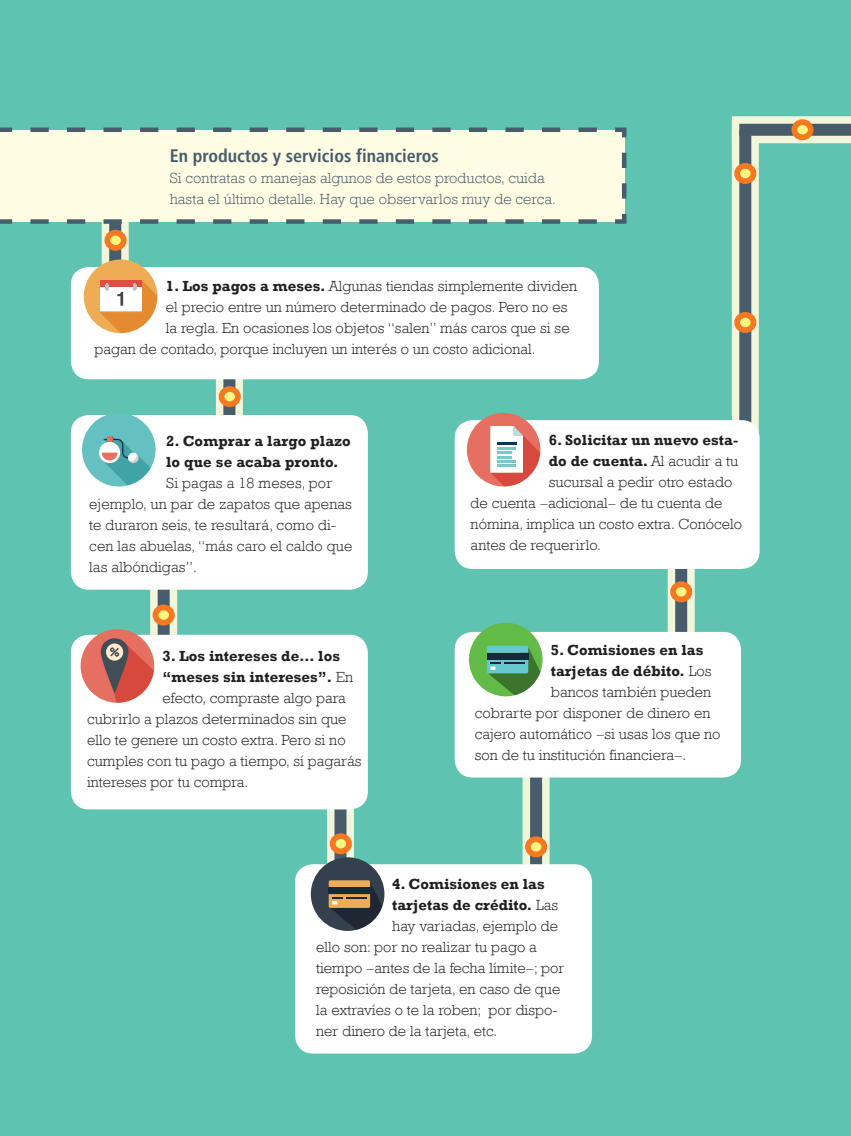
<style>
.page{position:relative;width:851px;height:1136px;background:#fff}
.page>*{position:absolute;margin:0;border:0;box-sizing:border-box;transform-origin:0 0}
.t1{font:700 condensed 18px "Frutiger LT";color:#485d6b}
.t2{font:300 15px/21px "Rockwell";letter-spacing:.005em;color:#231f20}
.t3{font:700 15px/21px "Rockwell";letter-spacing:.005em;color:#231f20}
.t4{font:300 15px/21px "Rockwell";letter-spacing:.005em;color:#485d6b}
.s1{font-weight:700}
.s2{font-weight:300}
.s3{font-family:"Geosans";font-size:13.5px}
</style>
<div class="page">
<div style="left:0;top:0;width:850px;height:1135px;background:#5ec3b0"></div>
<div style="left:216px;top:368px;width:27px;height:79px;background:#f1f6db"></div>
<div style="left:102px;top:215px;width:27px;height:77px;background:#f1f6db"></div>
<div style="left:150px;top:578px;width:27px;height:79px;background:#f1f6db"></div>
<div style="left:327px;top:801px;width:27px;height:80px;background:#f1f6db"></div>
<div style="left:667px;top:550px;width:27px;height:90px;background:#f1f6db"></div>
<div style="left:522px;top:772px;width:27px;height:98px;background:#f1f6db"></div>
<div style="left:731px;top:130px;width:27px;height:312px;background:#f1f6db"></div>
<div style="left:731px;top:116px;width:119px;height:27px;background:#f1f6db"></div>
<div style="left:223px;top:368px;width:12px;height:79px;background:#485d6b"></div>
<div style="left:109px;top:215px;width:12px;height:77px;background:#485d6b"></div>
<div style="left:158px;top:578px;width:12px;height:79px;background:#485d6b"></div>
<div style="left:334px;top:801px;width:12px;height:80px;background:#485d6b"></div>
<div style="left:675px;top:550px;width:12px;height:90px;background:#485d6b"></div>
<div style="left:530px;top:772px;width:12px;height:98px;background:#485d6b"></div>
<div style="left:739px;top:130px;width:12px;height:312px;background:#485d6b"></div>
<div style="left:739px;top:124px;width:111px;height:12px;background:#485d6b"></div>
<div style="left:221px;top:389px;width:17px;height:15px;background:#fff681;border-radius:50%"></div>
<div style="left:219px;top:386px;width:22px;height:21px;border:6px solid #f47921;border-radius:50%"></div>
<div style="left:107px;top:233px;width:17px;height:15px;background:#fff681;border-radius:50%"></div>
<div style="left:104px;top:230px;width:23px;height:21px;border:6px solid #f47921;border-radius:50%"></div>
<div style="left:155px;top:607px;width:17px;height:15px;background:#fff681;border-radius:50%"></div>
<div style="left:152px;top:604px;width:23px;height:21px;border:6px solid #f47921;border-radius:50%"></div>
<div style="left:332px;top:836px;width:17px;height:15px;background:#fff681;border-radius:50%"></div>
<div style="left:330px;top:833px;width:22px;height:21px;border:6px solid #f47921;border-radius:50%"></div>
<div style="left:528px;top:839px;width:16px;height:15px;background:#fff681;border-radius:50%"></div>
<div style="left:525px;top:836px;width:22px;height:21px;border:6px solid #f47921;border-radius:50%"></div>
<div style="left:673px;top:584px;width:16px;height:15px;background:#fff681;border-radius:50%"></div>
<div style="left:670px;top:581px;width:22px;height:21px;border:6px solid #f47921;border-radius:50%"></div>
<div style="left:737px;top:315px;width:16px;height:15px;background:#fff681;border-radius:50%"></div>
<div style="left:734px;top:312px;width:22px;height:21px;border:6px solid #f47921;border-radius:50%"></div>
<div style="left:737px;top:166px;width:16px;height:15px;background:#fff681;border-radius:50%"></div>
<div style="left:734px;top:163px;width:22px;height:21px;border:6px solid #f47921;border-radius:50%"></div>
<div style="left:794px;top:122px;width:16px;height:15px;background:#fff681;border-radius:50%"></div>
<div style="left:791px;top:119px;width:22px;height:21px;border:6px solid #f47921;border-radius:50%"></div>
<svg style="left:0;top:127px;width:627px;height:99px;background:#eef1db"></svg>
<div style="left:71px;top:267px;width:527px;height:112px;background:#fff;border-radius:18px"></div>
<div style="left:84px;top:259px;width:73px;height:74px;background:#eead55;border-radius:50%"></div>
<svg style="left:99px;top:280px;width:58px;height:53px"></svg>
<div style="left:71px;top:415px;width:297px;height:174px;background:#fff;border-radius:18px"></div>
<div style="left:82px;top:413px;width:74px;height:73px;background:#65c0c2;border-radius:50%"></div>
<svg style="left:99px;top:436px;width:52px;height:49px"></svg>
<div style="left:71px;top:634px;width:297px;height:175px;background:#fff;border-radius:18px"></div>
<div style="left:81px;top:629px;width:73px;height:73px;background:#e56f60;border-radius:50%"></div>
<svg style="left:101px;top:638px;width:27px;height:55px"></svg>
<div style="left:106px;top:643px;width:17px;height:17px;background:#feeaca;border-radius:50%"></div>
<svg style="left:108px;top:640px;width:46px;height:62px"></svg>
<div style="left:295px;top:864px;width:297px;height:189px;background:#fff;border-radius:18px"></div>
<div style="left:311px;top:857px;width:73px;height:73px;background:#34404e;border-radius:50%"></div>
<svg style="left:328px;top:880px;width:54px;height:49px"></svg>
<div style="left:454px;top:632px;width:287px;height:145px;background:#fff;border-radius:18px"></div>
<div style="left:469px;top:622px;width:73px;height:74px;background:#62bb46;border-radius:50%"></div>
<svg style="left:487px;top:645px;width:53px;height:50px"></svg>
<div style="left:454px;top:420px;width:305px;height:149px;background:#fff;border-radius:18px"></div>
<div style="left:466px;top:413px;width:74px;height:73px;background:#e56f60;border-radius:50%"></div>
<svg style="left:489px;top:426px;width:51px;height:60px"></svg>
<p class="t1" style="left:170px;top:145px;width:271px">En productos y servicios financieros</p>
<p class="t4" style="left:170px;top:167px;width:388px">Si contratas o manejas algunos de estos productos, cuida hasta el último detalle. Hay que observarlos muy de cerca.</p>
<p class="t2" style="left:166px;top:275px;width:412px"><span class="s1">1. Los pagos a meses.</span> Algunas tiendas simplemente dividen</p>
<p class="t2" style="left:166px;top:296px;width:403px">el precio entre un número determinado de pagos. Pero no es</p>
<p class="t2" style="left:166px;top:317px;width:405px">la regla. En ocasiones los objetos “salen” más caros que si se</p>
<p class="t2" style="left:94px;top:338px;width:443px">pagan de contado, porque incluyen un interés o un costo adicional.</p>
<p class="t3" style="left:166px;top:430px;width:186px">2. Comprar a largo plazo lo que se acaba pronto.</p>
<p class="t2" style="left:89px;top:472px;width:265px;text-indent:77px">Si pagas a 18 meses, por ejemplo, un par de zapatos que apenas te duraron seis, te resultará, como di&shy;cen las abuelas, “más caro el caldo que las albóndigas”.</p>
<p class="t3" style="left:162px;top:645px;width:179px">3. Los intereses de… los</p>
<p class="t3" style="left:162px;top:666px;width:192px">“meses sin intereses”. <span class="s2">En</span></p>
<p class="t2" style="left:162px;top:687px;width:184px">efecto, compraste algo para</p>
<p class="t2" style="left:87px;top:708px;width:261px">cubrirlo a plazos determinados sin que</p>
<p class="t2" style="left:87px;top:729px;width:260px">ello te genere un costo extra. Pero si no</p>
<p class="t2" style="left:87px;top:750px;width:276px">cumples con tu pago a tiempo, sí pagarás</p>
<p class="t2" style="left:87px;top:771px;width:163px">intereses por tu compra.</p>
<p class="t3" style="left:548px;top:429px;width:191px">6. Solicitar un nuevo esta-</p>
<p class="t3" style="left:548px;top:450px;width:191px">do de cuenta. <span class="s2">Al acudir a tu</span></p>
<p class="t2" style="left:548px;top:471px;width:185px">sucursal a pedir otro estado</p>
<p class="t2" style="left:470px;top:492px;width:253px">de cuenta <span class="s3">—</span>adicional<span class="s3">—</span> de tu cuenta de</p>
<p class="t2" style="left:470px;top:513px;width:273px">nómina, implica un costo extra. Conócelo</p>
<p class="t2" style="left:470px;top:534px;width:132px">antes de requerirlo.</p>
<p class="t3" style="left:550px;top:639px;width:154px">5. Comisiones en las</p>
<p class="t3" style="left:550px;top:660px;width:162px">tarjetas de débito. <span class="s2">Los</span></p>
<p class="t2" style="left:550px;top:681px;width:162px">bancos también pueden</p>
<p class="t2" style="left:474px;top:702px;width:237px">cobrarte por disponer de dinero en</p>
<p class="t2" style="left:474px;top:723px;width:247px">cajero automático <span class="s3">—</span>si usas los que no</p>
<p class="t2" style="left:474px;top:744px;width:213px">son de tu institución financiera<span class="s3">—</span>.</p>
<p class="t3" style="left:392px;top:873px;width:154px">4. Comisiones en las</p>
<p class="t3" style="left:392px;top:894px;width:167px">tarjetas de crédito. <span class="s2">Las</span></p>
<p class="t2" style="left:392px;top:915px;width:167px">hay variadas, ejemplo de</p>
<p class="t2" style="left:316px;top:936px;width:222px">ello son: por no realizar tu pago a</p>
<p class="t2" style="left:316px;top:957px;width:250px">tiempo <span class="s3">—</span>antes de la fecha límite<span class="s3">—</span>; por</p>
<p class="t2" style="left:316px;top:978px;width:246px">reposición de tarjeta, en caso de que</p>
<p class="t2" style="left:316px;top:999px;width:243px">la extravíes o te la roben; por dispo-</p>
<p class="t2" style="left:316px;top:1020px;width:183px">ner dinero de la tarjeta, etc.</p>
</div>
